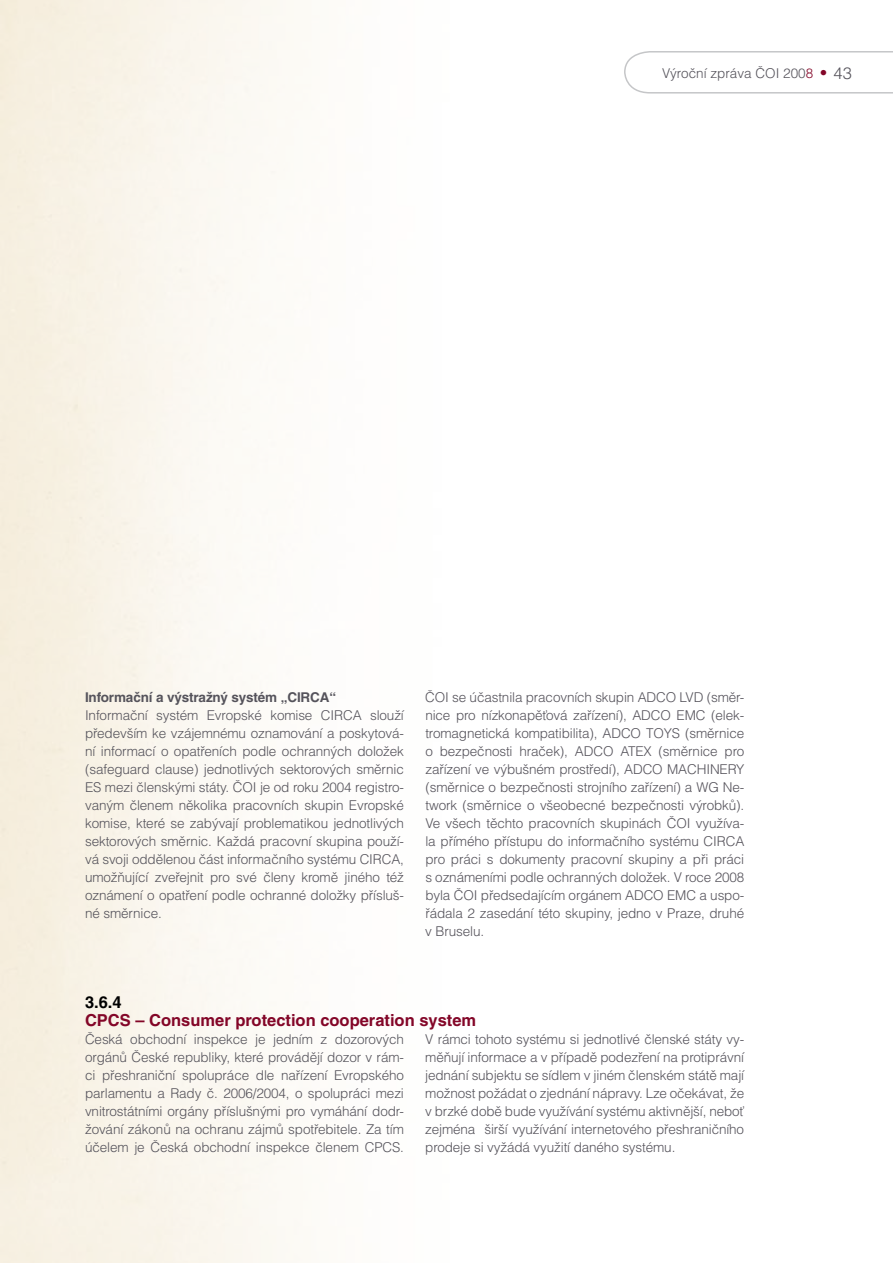
<style>
.page{position:relative;width:893px;height:1263px;background:#fff}
.page>*{position:absolute;margin:0;border:0;box-sizing:border-box;transform-origin:0 0}
.t1{font:700 16.5px "Helvetica CE";color:#830628}
.t2{font:700 16.5px "Helvetica CE";color:#000}
.t3{font:300 13.5px/18px "Helvetica CE";letter-spacing:-.01em;color:#55535b;text-align:justify}
.t4{font:700 13.5px "Helvetica CE";letter-spacing:-.01em;color:#55535b}
.s1{color:#830628}
.s2{font-size:15px;color:#830628}
.s3{font-size:16.5px}
</style>
<div class="page">
<svg style="left:624px;top:51px;width:269px;height:43px"></svg>
<p class="t3" style="left:662px;top:64px;width:191px">Výroční zpráva ČOI 200<span class="s1">8</span> <span class="s2">•</span> <span class="s3">43</span></p>
<p class="t4" style="left:85px;top:689px;width:253px">Informační a výstražný systém „CIRCA“</p>
<p class="t3" style="left:85px;top:706px;width:321px">Informační systém Evropské komise C IRCA slouží především ke vzájemnému oznamování a poskytová&shy;ní informací o opatřeních podle ochranných doložek (safeguard clause) jednotlivých sektorových směrnic ES mezi členskými státy. ČOI je od roku 2004 registro&shy;vaným členem několika pracovních skupin Evropské komise, které se zabývají problematikou jednotlivých sektorových směrnic. Každá pracovní skupina použí&shy;vá svoji oddělenou část informačního systému C IRCA, umožňující zveřejnit pro své členy kromě jiného též oznámení o opatření podle ochranné doložky přísluš&shy;né směrnice.</p>
<p class="t3" style="left:425px;top:688px;width:321px;text-align:left">ČOI se účastnila pracovních skupin ADCO LVD (směr&shy;nice pro nízkonapěťová zařízení), ADCO EMC (elek&shy;tromagnetická kompatibilita), ADCO TOYS (směrnice o bezpečnosti hraček), ADCO ATEX (směrnice pro zařízení ve výbušném prostředí), ADCO MACHINERY (směrnice o bezpečnosti strojního zařízení) a WG Ne&shy;twork (směrnice o všeobecné bezpečnosti výrobků).<br>Ve všech těchto pracovních skupinách ČOI využíva&shy;la přímého přístupu do informačního systému C IRCA pro práci s dokumenty pracovní skupiny a při práci s oznámeními podle ochranných doložek. V roce 2008 byla ČOI předsedajícím orgánem ADCO EMC a uspo&shy;řádala 2 zasedání této skupiny, jedno v Praze, druhé v Bruselu.</p>
<p class="t2" style="left:85px;top:993px;width:38px">3.6.4</p>
<p class="t1" style="left:85px;top:1011px;width:393px">CPCS – Consumer protection cooperation system</p>
<p class="t3" style="left:85px;top:1030px;width:320px">Česká obchodní inspekce je jedním z dozorových orgánů České republiky, které provádějí dozor v rám&shy;ci přeshraniční spolupráce dle nařízení Evropského parlamentu a Rady č. 2006/2004, o spolupráci mezi vnitrostátními orgány příslušnými pro vymáhání dodr&shy;žování zákonů na ochranu zájmů spotřebitele. Za tím účelem je Česká obchodní inspekce členem CPCS.</p>
<p class="t3" style="left:425px;top:1030px;width:320px">V rámci tohoto systému si jednotlivé členské státy vy&shy;měňují informace a v případě podezření na protiprávní jednání subjektu se sídlem v jiném členském státě mají možnost požádat o zjednání nápravy. Lze očekávat, že v brzké době bude využívání systému aktivnější, neboť zejména širší využívání internetového přeshraničního prodeje si vyžádá využití daného systému.</p>
</div>
